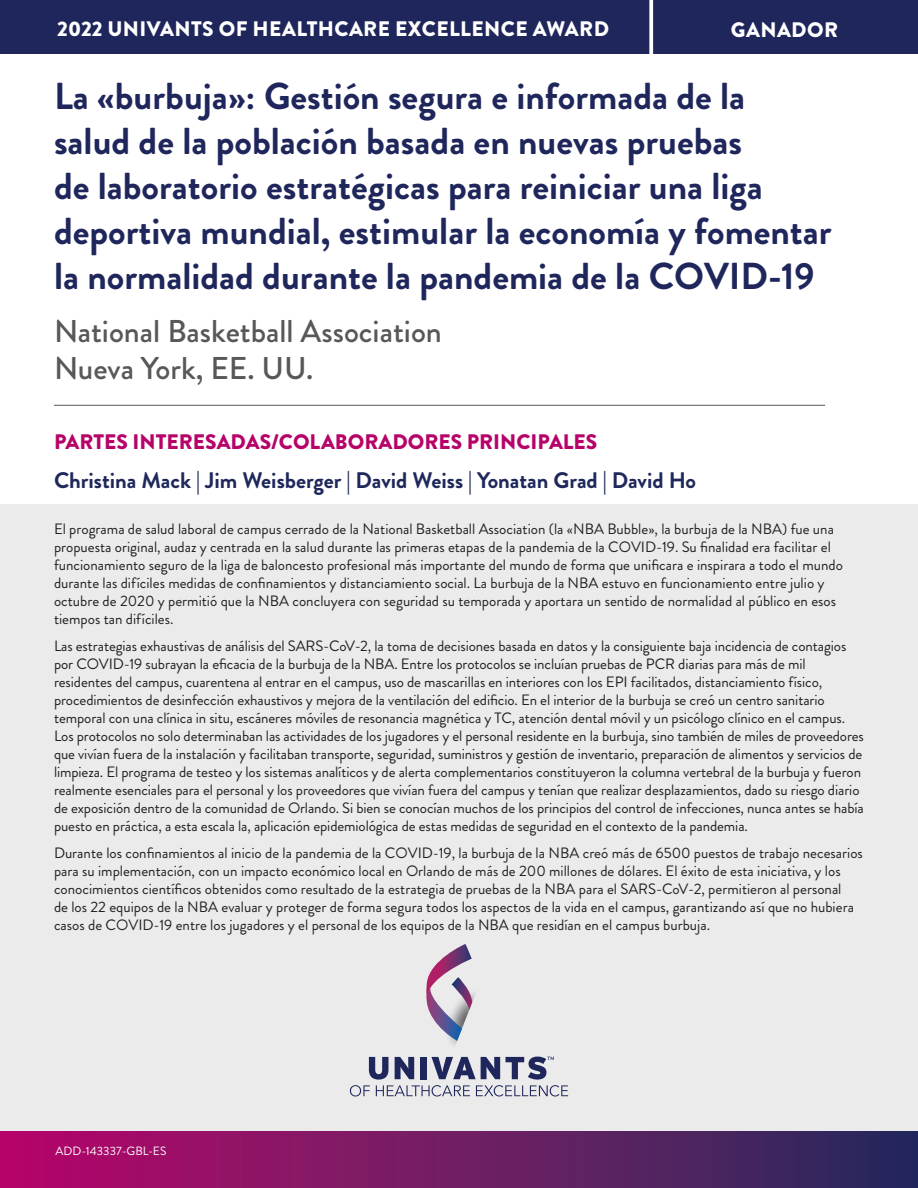
<style>
.page{position:relative;width:918px;height:1188px;background:#fff}
.page>*{position:absolute;margin:0;border:0;box-sizing:border-box;transform-origin:0 0}
.t1{font:700 37.5px/45px "Brandon Grotesque";color:#1f265b}
.t2{font:500 31.5px/37.8px "Brandon Grotesque";color:#57585a}
.t3{font:700 22.5px "Brandon Grotesque";color:#1f285b}
.t4{font:900 21px "Brandon Grotesque";letter-spacing:.02em;color:#fff}
.t5{font:900 21px "Brandon Grotesque";color:#b70369}
.t6{font:15px/18px "Brandon Grotesque";letter-spacing:-.005em;color:#231f20}
.t7{font:12px "Brandon Grotesque";color:#fff}
</style>
<div class="page">
<div style="left:0;top:1132px;width:918px;height:56px;background:linear-gradient(to right,#b8096a,#272d5c)"></div>
<hr style="left:54px;top:405px;width:771px;height:1px;background:#57585a">
<div style="left:0;top:504px;width:918px;height:627px;background:#ebebec"></div>
<div style="left:0;top:0;width:918px;height:54px;background:#1f265b"></div>
<svg style="left:649px;top:0;width:4px;height:54px"></svg>
<svg style="left:426px;top:944px;width:49px;height:102px"></svg>
<svg style="left:350px;top:1057px;width:218px;height:40px"></svg>
<h3 class="t4" style="left:57px;top:14px;width:553px">2022 UNIVANTS OF HEALTHCARE EXCELLENCE AWARD</h3>
<h3 class="t4" style="left:731px;top:14px;width:109px">GANADOR</h3>
<p class="t1" style="left:54px;top:74px;width:779px">La «burbuja»: Gestión segura e informada de la<br>salud de la población basada en nuevas pruebas<br>de laboratorio estratégicas para reiniciar una liga deportiva mundial, estimular la economía y fomentar la normalidad durante la pandemia de la COVID-19</p>
<h2 class="t2" style="left:54px;top:312px;width:389px">National Basketball Association<br>Nueva York, EE. UU.</h2>
<h3 class="t5" style="left:54px;top:426px;width:545px">PARTES INTERESADAS/COLABORADORES PRINCIPALES</h3>
<h3 class="t3" style="left:54px;top:464px;width:644px">Christina Mack | Jim Weisberger | David Weiss | Yonatan Grad | David Ho</h3>
<p class="t6" style="left:54px;top:520px;width:791px">El programa de salud laboral de campus cerrado de la National Basketball Association (la «NBA Bubble», la burbuja de la NBA) fue una propuesta original, audaz y centrada en la salud durante las primeras etapas de la pandemia de la COVID-19. Su finalidad era facilitar el funcionamiento seguro de la liga de baloncesto profesional más importante del mundo de forma que unificara e inspirara a todo el mundo durante las difíciles medidas de confinamientos y distanciamiento social. La burbuja de la NBA estuvo en funcionamiento entre julio y octubre de 2020 y permitió que la NBA concluyera con seguridad su temporada y aportara un sentido de normalidad al público en esos tiempos tan difíciles.</p>
<p class="t6" style="left:54px;top:637px;width:812px">Las estrategias exhaustivas de análisis del SARS-CoV-2, la toma de decisiones basada en datos y la consiguiente baja incidencia de contagios por COVID-19 subrayan la eficacia de la burbuja de la NBA. Entre los protocolos se incluían pruebas de PCR diarias para más de mil residentes del campus, cuarentena al entrar en el campus, uso de mascarillas en interiores con los EPI facilitados, distanciamiento físico, procedimientos de desinfección exhaustivos y mejora de la ventilación del edificio. En el interior de la burbuja se creó un centro sanitario temporal con una clínica in situ, escáneres móviles de resonancia magnética y TC, atención dental móvil y un psicólogo clínico en el campus.<br>Los protocolos no solo determinaban las actividades de los jugadores y el personal residente en la burbuja, sino también de miles de proveedores que vivían fuera de la instalación y facilitaban transporte, seguridad, suministros y gestión de inventario, preparación de alimentos y servicios de limpieza. El programa de testeo y los sistemas analíticos y de alerta complementarios constituyeron la columna vertebral de la burbuja y fueron realmente esenciales para el personal y los proveedores que vivían fuera del campus y tenían que realizar desplazamientos, dado su riesgo diario de exposición dentro de la comunidad de Orlando. Si bien se conocían muchos de los principios del control de infecciones, nunca antes se había puesto en práctica, a esta escala la, aplicación epidemiológica de estas medidas de seguridad en el contexto de la pandemia.</p>
<p class="t6" style="left:54px;top:844px;width:810px">Durante los confinamientos al inicio de la pandemia de la COVID-19, la burbuja de la NBA creó más de 6500 puestos de trabajo necesarios para su implementación, con un impacto económico local en Orlando de más de 200 millones de dólares. El éxito de esta iniciativa, y los conocimientos científicos obtenidos como resultado de la estrategia de pruebas de la NBA para el SARS-CoV-2, permitieron al personal<br>de los 22 equipos de la NBA evaluar y proteger de forma segura todos los aspectos de la vida en el campus, garantizando así que no hubiera casos de COVID-19 entre los jugadores y el personal de los equipos de la NBA que residían en el campus burbuja.</p>
<p class="t7" style="left:56px;top:1142px;width:112px">ADD-143337-GBL-ES</p>
</div>
